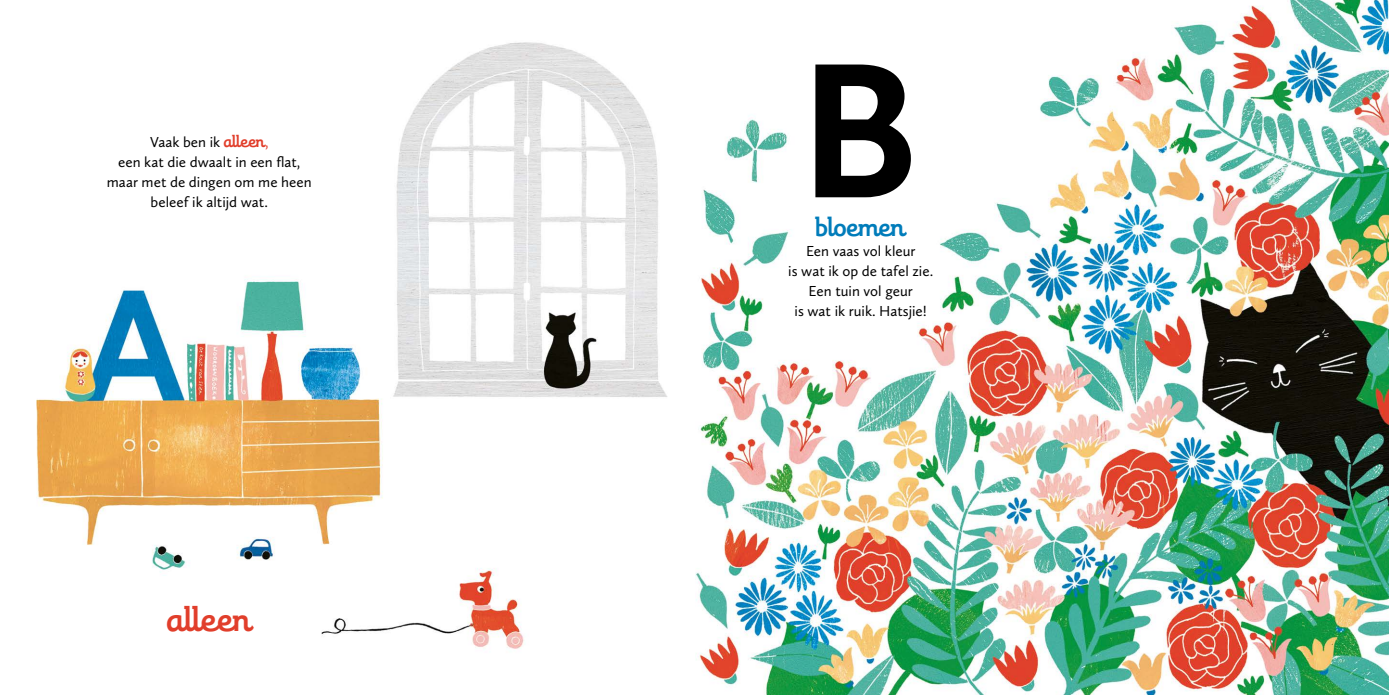
<style>
.page{position:relative;width:1389px;height:695px;background:#fff}
.page>*{position:absolute;margin:0;border:0;box-sizing:border-box;transform-origin:0 0}
.t1{font:35px "Theorem";letter-spacing:.03em;color:#e13e2b}
.t2{font:27px "Theorem";color:#007cba}
.t3{font:15px/20px "Calluna Sans";color:#000;text-align:center}
.s1{font-family:"Theorem";font-size:17px;color:#e13e2b}
.s2{color:#e13e2b}
</style>
<div class="page">
<img style="left:36px;top:0;width:1353px;height:694px">
<svg style="left:815px;top:64px;width:96px;height:133px"></svg>
<p class="t3" style="left:107px;top:132px;width:206px">Vaak ben ik <span class="s1">alleen</span><span class="s2">,<br></span>een kat die dwaalt in een flat, maar met de dingen om me heen beleef ik altijd wat.</p>
<h1 class="t1" style="left:167px;top:597px;width:85px">alleen</h1>
<h2 class="t2" style="left:816px;top:211px;width:90px">bloemen</h2>
<p class="t3" style="left:788px;top:241px;width:147px">Een vaas vol kleur<br>is wat ik op de tafel zie.<br>Een tuin vol geur<br>is wat ik ruik. Hatsjie!</p>
</div>
